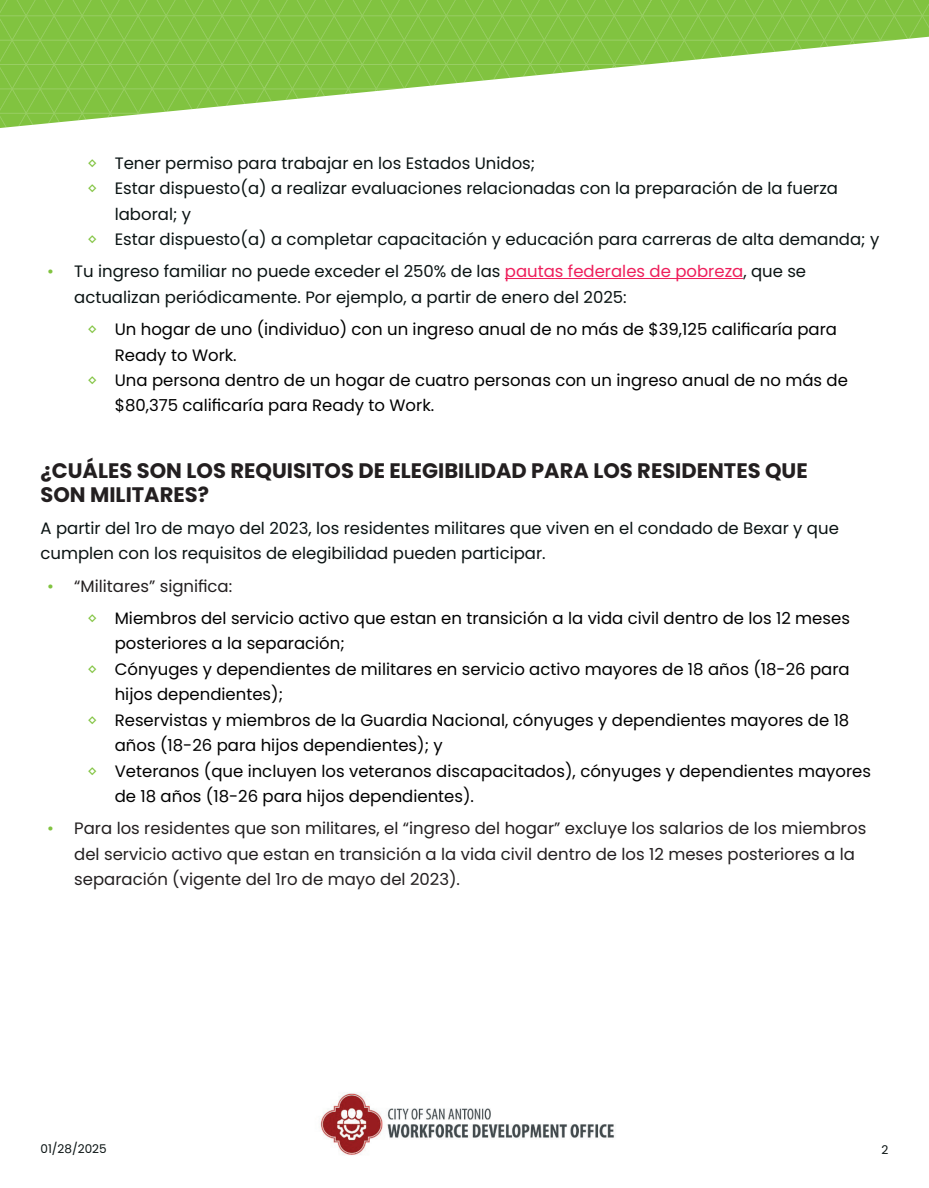
<style>
.page{position:relative;width:929px;height:1188px;background:#fff}
.page>*{position:absolute;margin:0;border:0;box-sizing:border-box;transform-origin:0 0}
.t1{font:700 21px/24px "Poppins";color:#231f20}
.t2{font:16.5px/32.2px "Poppins";color:#000}
.t3{font:16.5px/25.5px "Poppins";color:#0a1313}
.t4{font:16.5px/25.5px "Poppins";color:#231f20}
.t5{font:12px "Poppins";color:#0a1313}
.s1{color:#81c340}
.s2{color:#ee1e5b}
.s3{color:#231f20}
</style>
<div class="page">
<svg style="left:0;top:0;width:929px;height:128px"></svg>
<img style="left:320px;top:1093px;width:295px;height:62px">
<hr style="left:505px;top:278px;width:238px;height:1px;background:#ee1e5b">
<p class="t3" style="left:88px;top:150px;width:449px"><span class="s1">◊</span> Tener permiso para trabajar en los Estados Unidos;</p>
<p class="t3" style="left:88px;top:176px;width:752px"><span class="s1">◊</span> Estar dispuesto(a) a realizar evaluaciones relacionadas con la preparación de la fuerza</p>
<p class="t3" style="left:115px;top:201px;width:78px">laboral; y</p>
<p class="t3" style="left:88px;top:227px;width:793px"><span class="s1">◊</span> Estar dispuesto(a) a completar capacitación y educación para carreras de alta demanda; y</p>
<p class="t3" style="left:74px;top:259px;width:733px;text-indent:-27px"><span class="s1">•</span> Tu ingreso familiar no puede exceder el 250% de las <span class="s2">pautas federales de pobreza</span>, que se actualizan periódicamente. Por ejemplo, a partir de enero del 2025:</p>
<p class="t2" style="left:88px;top:313px;width:751px"><span class="s1">◊</span> Un hogar de uno (individuo) con un ingreso anual de no más de $39,125 calificaría para</p>
<p class="t2" style="left:115px;top:339px;width:124px">Ready to Work.</p>
<p class="t2" style="left:88px;top:364px;width:762px"><span class="s1">◊</span> Una persona dentro de un hogar de cuatro personas con un ingreso anual de no más de</p>
<p class="t2" style="left:115px;top:390px;width:321px">$80,375 calificaría para Ready to Work.</p>
<p class="t1" style="left:40px;top:458px;width:769px">¿CUÁLES SON LOS REQUISITOS DE ELEGIBILIDAD PARA LOS RESIDENTES QUE<br>SON MILITARES?</p>
<p class="t3" style="left:40px;top:515px;width:800px">A partir del 1ro de mayo del 2023, los residentes militares que viven en el condado de Bexar y que cumplen con los requisitos de elegibilidad pueden participar.</p>
<p class="t2" style="left:88px;top:570px;width:764px;text-indent:-40px"><span class="s1">•</span> <span class="s3">“Militares” significa:<br></span><span class="s1">◊</span> Miembros del servicio activo que estan en transición a la vida civil dentro de los 12 meses</p>
<p class="t2" style="left:115px;top:627px;width:231px">posteriores a la separación;</p>
<p class="t2" style="left:88px;top:653px;width:763px"><span class="s1">◊</span> Cónyuges y dependientes de militares en servicio activo mayores de 18 años (18-26 para</p>
<p class="t2" style="left:115px;top:678px;width:170px">hijos dependientes);</p>
<p class="t2" style="left:88px;top:704px;width:763px"><span class="s1">◊</span> Reservistas y miembros de la Guardia Nacional, cónyuges y dependientes mayores de 18</p>
<p class="t2" style="left:115px;top:729px;width:329px">años (18-26 para hijos dependientes); y</p>
<p class="t2" style="left:88px;top:755px;width:785px"><span class="s1">◊</span> Veteranos (que incluyen los veteranos discapacitados), cónyuges y dependientes mayores</p>
<p class="t2" style="left:115px;top:780px;width:361px">de 18 años (18-26 para hijos dependientes).</p>
<p class="t4" style="left:74px;top:816px;width:793px;text-indent:-27px"><span class="s1">•</span> Para los residentes que son militares, el “ingreso del hogar” excluye los salarios de los miembros del servicio activo que estan en transición a la vida civil dentro de los 12 meses posteriores a la separación (vigente del 1ro de mayo del 2023).</p>
<p class="t5" style="left:40px;top:1142px;width:68px">01/28/2025</p>
<p class="t5" style="left:881px;top:1143px;width:8px">2</p>
</div>
